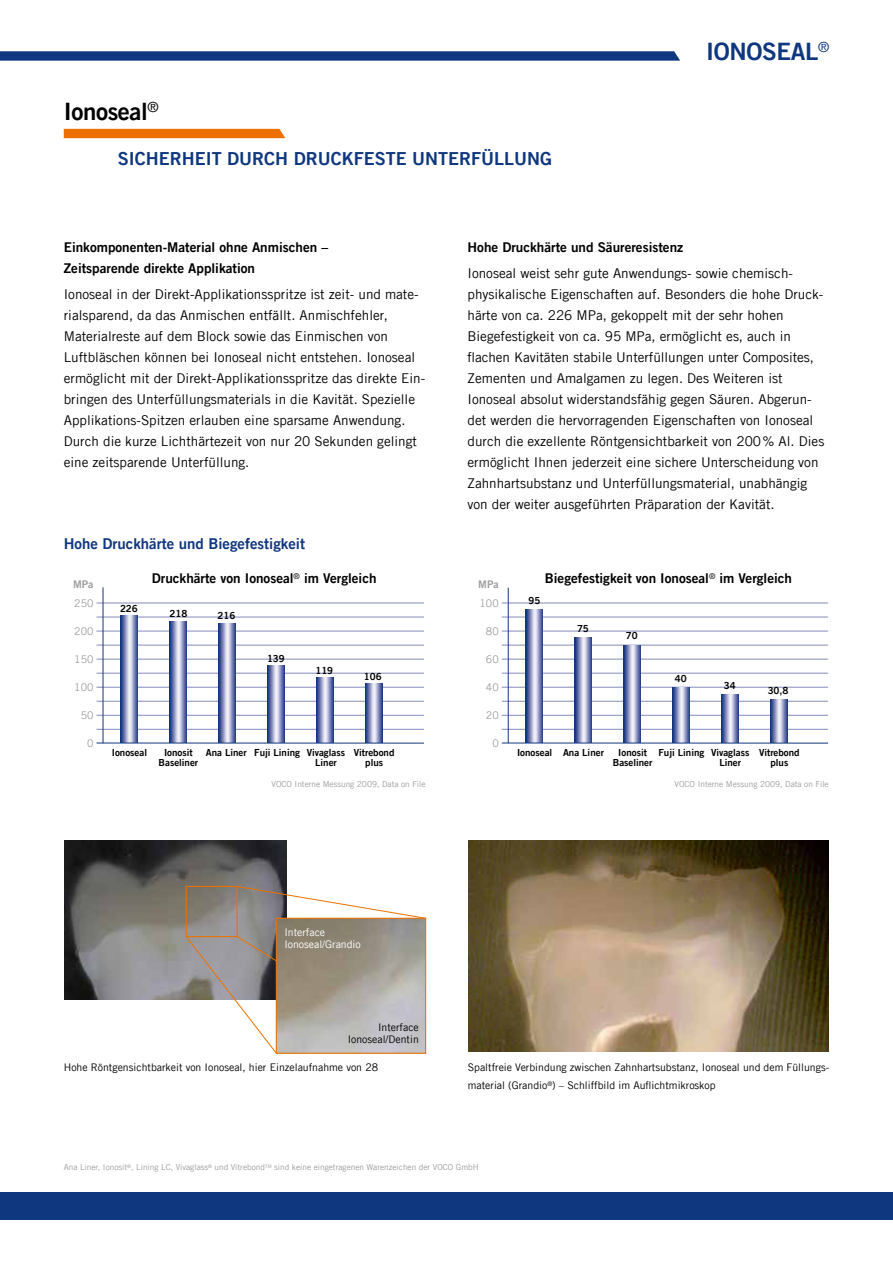
<style>
.page{position:relative;width:893px;height:1263px;background:#fff}
.page>*{position:absolute;margin:0;border:0;box-sizing:border-box;transform-origin:0 0}
.t1{font:24px "Trade Gothic LT Com Bd 2";color:#000}
.t2{font:24px "Trade Gothic LT Com Bd 2";color:#0f377f}
.t3{font:18px "Trade Gothic LT Com Bd 2";color:#0f377f}
.t4{font:15px "Trade Gothic LT Com Bd 2";color:#0f377f}
.t5{font:13.95px "Trade Gothic LT Com";color:#0f377f}
.t6{font:13.5px/21px "Trade Gothic LT Com";color:#000}
.t7{font:13.5px/21px "Trade Gothic LT Com Bd 2";color:#000}
.t8{font:10.5px/18px "Trade Gothic LT Com";color:#000}
.t9{font:10.5px "Trade Gothic LT Com";color:#9c9d9d}
.t10{font:10.5px/12px "Trade Gothic LT Com";color:#fff}
.t11{font:10.5px "Trade Gothic LT Com Bd 2";color:#9c9d9d}
.t12{font:9.75px/10.5px "Trade Gothic LT Com Bd 2";color:#000;text-align:center}
.t13{font:8.25px "Trade Gothic LT Com";color:#9c9d9d}
</style>
<div class="page">
<div style="left:0;top:1192px;width:893px;height:28px;background:#0f377f"></div>
<hr style="left:97px;top:603px;width:327px;height:1px;background:#848bbc">
<hr style="left:97px;top:617px;width:327px;height:1px;background:#848bbc">
<hr style="left:97px;top:631px;width:327px;height:1px;background:#848bbc">
<hr style="left:97px;top:645px;width:327px;height:1px;background:#848bbc">
<hr style="left:97px;top:659px;width:327px;height:1px;background:#848bbc">
<hr style="left:97px;top:673px;width:327px;height:1px;background:#848bbc">
<hr style="left:97px;top:687px;width:327px;height:1px;background:#848bbc">
<hr style="left:97px;top:701px;width:327px;height:1px;background:#848bbc">
<hr style="left:97px;top:715px;width:327px;height:1px;background:#848bbc">
<hr style="left:97px;top:729px;width:327px;height:1px;background:#848bbc">
<hr style="left:103px;top:587px;width:1px;height:156px;background:#0f377f">
<svg style="left:121px;top:615px;width:17px;height:128px;background:#8c95c0"></svg>
<svg style="left:170px;top:621px;width:17px;height:122px;background:#8b94bf"></svg>
<svg style="left:218px;top:623px;width:17px;height:120px;background:#8a94bf"></svg>
<svg style="left:267px;top:666px;width:17px;height:77px"></svg>
<svg style="left:316px;top:678px;width:17px;height:65px"></svg>
<svg style="left:365px;top:684px;width:17px;height:59px"></svg>
<hr style="left:97px;top:743px;width:327px;height:1px;background:#0f377f">
<hr style="left:502px;top:603px;width:326px;height:1px;background:#848bbc">
<hr style="left:502px;top:617px;width:326px;height:1px;background:#848bbc">
<hr style="left:502px;top:631px;width:326px;height:1px;background:#848bbc">
<hr style="left:502px;top:645px;width:326px;height:1px;background:#848bbc">
<hr style="left:502px;top:659px;width:326px;height:1px;background:#848bbc">
<hr style="left:502px;top:673px;width:326px;height:1px;background:#848bbc">
<hr style="left:502px;top:687px;width:326px;height:1px;background:#848bbc">
<hr style="left:502px;top:701px;width:326px;height:1px;background:#848bbc">
<hr style="left:502px;top:715px;width:326px;height:1px;background:#848bbc">
<hr style="left:502px;top:729px;width:326px;height:1px;background:#848bbc">
<hr style="left:508px;top:588px;width:1px;height:155px;background:#0f377f">
<svg style="left:526px;top:609px;width:17px;height:134px;background:#8a94bf"></svg>
<svg style="left:575px;top:637px;width:17px;height:106px;background:#8a94bf"></svg>
<svg style="left:624px;top:645px;width:17px;height:98px;background:#8b94bf"></svg>
<svg style="left:673px;top:687px;width:17px;height:56px"></svg>
<svg style="left:721px;top:695px;width:17px;height:48px"></svg>
<svg style="left:770px;top:699px;width:17px;height:44px"></svg>
<hr style="left:502px;top:743px;width:326px;height:1px;background:#0f377f">
<img style="left:468px;top:841px;width:360px;height:211px">
<img style="left:64px;top:841px;width:222px;height:158px">
<svg style="left:186px;top:886px;width:240px;height:168px"></svg>
<img style="left:278px;top:920px;width:146px;height:132px">
<div style="left:276px;top:918px;width:150px;height:136px;border:1px solid #ee7100"></div>
<svg style="left:0;top:51px;width:680px;height:10px;background:#1f4487"></svg>
<div style="left:64px;top:129px;width:221px;height:9px;background:#ee7100"></div>
<h1 class="t1" style="left:64px;top:97px;width:96px">Ionoseal<sup>®</sup></h1>
<h2 class="t3" style="left:64px;top:147px;width:25px">Si</h2>
<h2 class="t3" style="left:135px;top:147px;width:419px">ch erh eit durch druckfeste U nterfüllung</h2>
<h1 class="t2" style="left:706px;top:37px;width:24px">IONOSEAL</h1>
<p class="t5" style="left:818px;top:39px;width:13px">®</p>
<p class="t7" style="left:64px;top:237px;width:266px">Einkomponenten-Material ohne Anmischen –<br>Zeitsparende direkte Applikation</p>
<p class="t6" style="left:64px;top:283px;width:363px">Ionoseal in der Direkt-Applikationsspritze ist zeit- und mate&shy;rialsparend, da das Anmischen entfällt. Anmischfehler, Materialreste auf dem Block sowie das Einmischen von Luftbläschen können bei Ionoseal nicht entstehen. Ionoseal ermöglicht mit der Direkt-Applikationsspritze das direkte Ein&shy;bringen des Unterfüllungsmaterials in die Kavität. Spezielle Applikations-Spitzen erlauben eine sparsame Anwendung.<br>Durch die kurze Lichthärtezeit von nur 20 Sekunden gelingt eine zeitsparende Unterfüllung.</p>
<p class="t4" style="left:64px;top:535px;width:243px">Hohe Druckhärte und Biegefestigkeit</p>
<p class="t11" style="left:73px;top:577px;width:22px">MPa</p>
<p class="t9" style="left:74px;top:597px;width:21px">250</p>
<p class="t9" style="left:74px;top:625px;width:21px">200</p>
<p class="t9" style="left:74px;top:653px;width:21px">150</p>
<p class="t9" style="left:74px;top:681px;width:21px">100</p>
<p class="t9" style="left:81px;top:709px;width:14px">50</p>
<p class="t9" style="left:87px;top:737px;width:8px">0</p>
<p class="t12" style="left:120px;top:603px;width:19px">226</p>
<p class="t7" style="left:152px;top:567px;width:226px">Druckhärte von Ionoseal<sup>®</sup> im Vergleich</p>
<p class="t12" style="left:170px;top:608px;width:19px">218</p>
<p class="t12" style="left:218px;top:610px;width:19px">216</p>
<p class="t12" style="left:267px;top:653px;width:19px">139</p>
<p class="t12" style="left:315px;top:665px;width:19px">119</p>
<p class="t12" style="left:364px;top:671px;width:19px">106</p>
<p class="t12" style="left:112px;top:747px;width:37px">Ionoseal</p>
<p class="t12" style="left:159px;top:747px;width:41px">Ionosit<br>Baseliner</p>
<p class="t12" style="left:315px;top:747px;width:31px;text-align:left;text-indent:-109px">Ana Liner Fuji Lining Vivaglass<br>Liner</p>
<p class="t12" style="left:354px;top:747px;width:42px">Vitrebond plus</p>
<p class="t13" style="left:271px;top:779px;width:156px">VOCO Interne Messung 2009, Data on File</p>
<p class="t7" style="left:468px;top:237px;width:217px">Hohe Druckhärte und Säureresistenz</p>
<p class="t6" style="left:468px;top:262px;width:358px">Ionoseal weist sehr gute Anwendungs- sowie chemisch&shy;physikalische Eigenschaften auf. Besonders die hohe Druck&shy;härte von ca. 226 MPa, gekoppelt mit der sehr hohen Biegefestigkeit von ca. 95 MPa, ermöglicht es, auch in flachen Kavitäten stabile Unterfüllungen unter Composites, Zementen und Amalgamen zu legen. Des Weiteren ist Ionoseal absolut widerstandsfähig gegen Säuren. Abgerun&shy;det werden die hervorragenden Eigenschaften von Ionoseal durch die exzellente Röntgensichtbarkeit von 200% Al. Dies ermöglicht Ihnen jederzeit eine sichere Unterscheidung von Zahnhartsubstanz und Unterfüllungsmaterial, unabhängig von der weiter ausgeführten Präparation der Kavität.</p>
<p class="t11" style="left:478px;top:577px;width:22px">MPa</p>
<p class="t9" style="left:479px;top:597px;width:21px">100</p>
<p class="t9" style="left:486px;top:625px;width:14px">80</p>
<p class="t9" style="left:486px;top:653px;width:14px">60</p>
<p class="t9" style="left:486px;top:681px;width:14px">40</p>
<p class="t9" style="left:486px;top:709px;width:14px">20</p>
<p class="t9" style="left:492px;top:737px;width:8px">0</p>
<p class="t7" style="left:545px;top:568px;width:249px">Biegefestigkeit von Ionoseal<sup>®</sup> im Vergleich</p>
<p class="t12" style="left:528px;top:595px;width:13px">95</p>
<p class="t12" style="left:577px;top:623px;width:13px">75</p>
<p class="t12" style="left:626px;top:630px;width:13px">70</p>
<p class="t12" style="left:675px;top:673px;width:13px">40</p>
<p class="t12" style="left:724px;top:680px;width:13px">34</p>
<p class="t12" style="left:768px;top:685px;width:22px">30,8</p>
<p class="t12" style="left:517px;top:747px;width:88px">Ionoseal Ana Liner</p>
<p class="t12" style="left:613px;top:747px;width:41px">Ionosit<br>Baseliner</p>
<p class="t12" style="left:719px;top:747px;width:31px;text-align:left;text-indent:-61px">Fuji Lining Vivaglass<br>Liner</p>
<p class="t12" style="left:759px;top:747px;width:42px">Vitrebond plus</p>
<p class="t13" style="left:674px;top:779px;width:156px">VOCO Interne Messung 2009, Data on File</p>
<p class="t10" style="left:284px;top:926px;width:78px">Interface<br>Ionoseal/Grandio</p>
<p class="t8" style="left:348px;top:1021px;width:73px;line-height:12px;text-align:right">Interface<br>Ionoseal/Dentin</p>
<p class="t8" style="left:64px;top:1058px;width:316px">Hohe Röntgensichtbarkeit von Ionoseal, hier Einzelaufnahme von 28</p>
<p class="t8" style="left:468px;top:1058px;width:363px">Spaltfreie Verbindung zwischen Zahnhartsubstanz, Ionoseal und dem Füllungs&shy;material (Grandio<sup>®</sup>) – Schliffbild im Auflichtmikroskop</p>
<p class="t13" style="left:64px;top:1162px;width:417px">Ana Liner, Ionosit<sup>®</sup>, Lining LC, Vivaglass<sup>®</sup> und Vitrebond<sup>TM</sup> sind keine eingetragenen Warenzeichen der VOCO GmbH</p>
</div>
